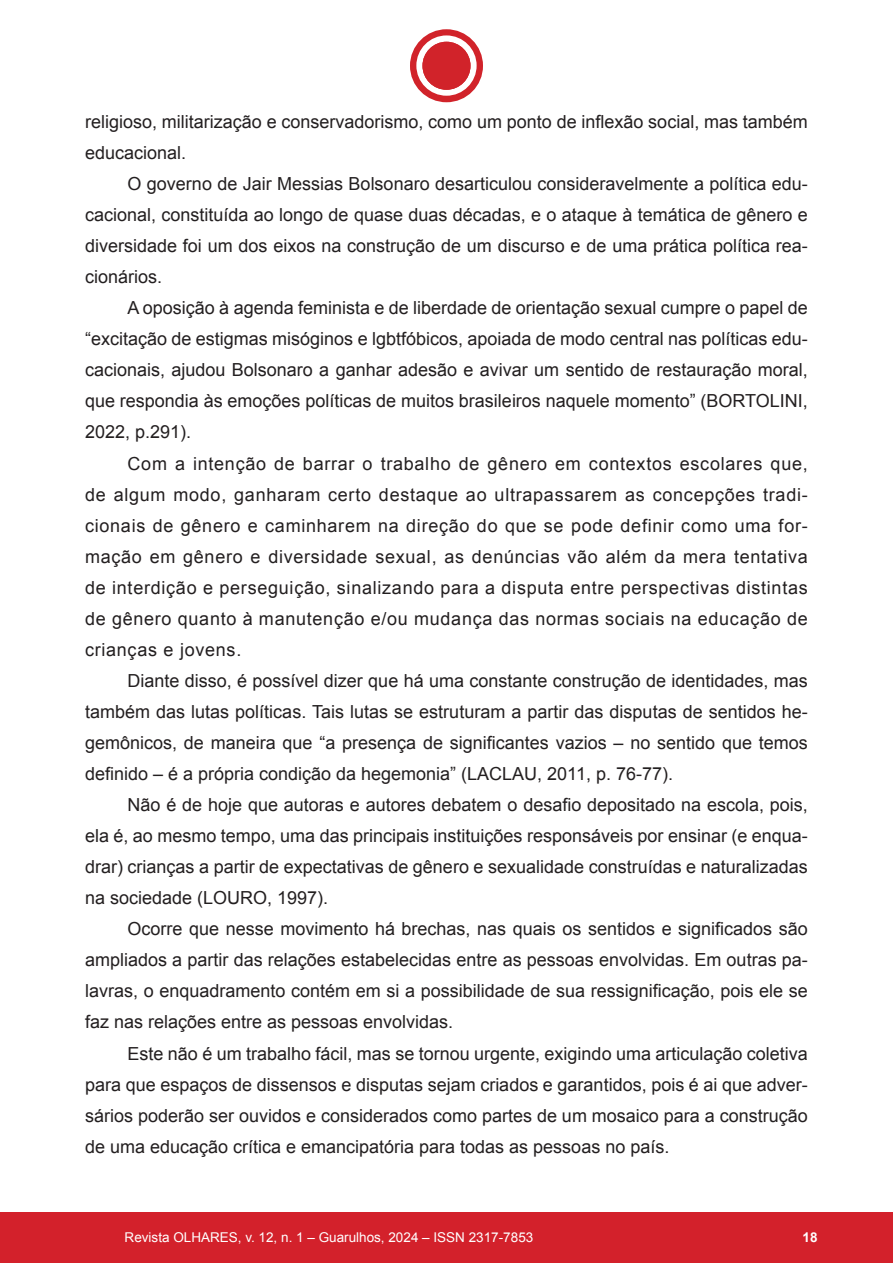
<style>
.page{position:relative;width:893px;height:1263px;background:#fff}
.page>*{position:absolute;margin:0;border:0;box-sizing:border-box;transform-origin:0 0}
._02_Texto{font:18px/31px "Arial";color:#231f20;text-align:justify}
.t1{font:13.5px "Arial";color:#fff}
.t2{font:700 13.5px "Arial";color:#fff}
</style>
<div class="page">
<div style="left:0;top:1212px;width:893px;height:51px;background:#d3212b"></div>
<div style="left:410px;top:29px;width:73px;height:73px;background:#d1232a;border-radius:50%"></div>
<svg style="left:416px;top:35px;width:61px;height:61px"></svg>
<div style="left:422px;top:42px;width:48px;height:48px;background:#d1232a;border-radius:50%"></div>
<p class="_02_Texto" style="left:85px;top:106px;width:724px">religioso, militarização e conservadorismo, como um ponto de inflexão social, mas também educacional.</p>
<p class="_02_Texto" style="left:85px;top:168px;width:724px;text-indent:43px">O governo de Jair Messias Bolsonaro desarticulou consideravelmente a política edu&shy;cacional, constituída ao longo de quase duas décadas, e o ataque à temática de gênero e diversidade foi um dos eixos na construção de um discurso e de uma prática política rea&shy;cionários.</p>
<p class="_02_Texto" style="left:85px;top:293px;width:724px;text-indent:43px">A oposição à agenda feminista e de liberdade de orientação sexual cumpre o papel de “excitação de estigmas misóginos e lgbtfóbicos, apoiada de modo central nas políticas edu&shy;cacionais, ajudou Bolsonaro a ganhar adesão e avivar um sentido de restauração moral, que respondia às emoções políticas de muitos brasileiros naquele momento” (BORTOLINI, 2022, p.291).</p>
<p class="_02_Texto" style="left:85px;top:448px;width:724px;text-indent:43px">Com a intenção de barrar o trabalho de gênero em contextos escolares que, de algum modo, ganharam certo destaque ao ultrapassarem as concepções tradi&shy;cionais de gênero e caminharem na direção do que se pode definir como uma for&shy;mação em gênero e diversidade sexual, as denúncias vão além da mera tentativa de interdição e perseguição, sinalizando para a disputa entre perspectivas distintas de gênero quanto à manutenção e/ou mudança das normas sociais na educação de crianças e jovens.</p>
<p class="_02_Texto" style="left:85px;top:665px;width:724px;text-indent:43px">Diante disso, é possível dizer que há uma constante construção de identidades, mas também das lutas políticas. Tais lutas se estruturam a partir das disputas de sentidos he&shy;gemônicos, de maneira que “a presença de significantes vazios – no sentido que temos definido – é a própria condição da hegemonia” (LACLAU, 2011, p. 76-77).</p>
<p class="_02_Texto" style="left:85px;top:789px;width:724px;text-indent:43px">Não é de hoje que autoras e autores debatem o desafio depositado na escola, pois, ela é, ao mesmo tempo, uma das principais instituições responsáveis por ensinar (e enqua&shy;drar) crianças a partir de expectativas de gênero e sexualidade construídas e naturalizadas na sociedade (LOURO, 1997).</p>
<p class="_02_Texto" style="left:85px;top:914px;width:724px;text-indent:43px">Ocorre que nesse movimento há brechas, nas quais os sentidos e significados são ampliados a partir das relações estabelecidas entre as pessoas envolvidas. Em outras pa&shy;lavras, o enquadramento contém em si a possibilidade de sua ressignificação, pois ele se faz nas relações entre as pessoas envolvidas.</p>
<p class="_02_Texto" style="left:85px;top:1038px;width:724px;text-indent:43px">Este não é um trabalho fácil, mas se tornou urgente, exigindo uma articulação coletiva para que espaços de dissensos e disputas sejam criados e garantidos, pois é ai que adver&shy;sários poderão ser ouvidos e considerados como partes de um mosaico para a construção de uma educação crítica e emancipatória para todas as pessoas no país.</p>
<p class="t1" style="left:125px;top:1229px;width:410px">Revista OLHARES, v. 12, n. 1 – Guarulhos, 2024 – ISSN 2317-7853</p>
<p class="t2" style="left:802px;top:1229px;width:17px">18</p>
</div>
